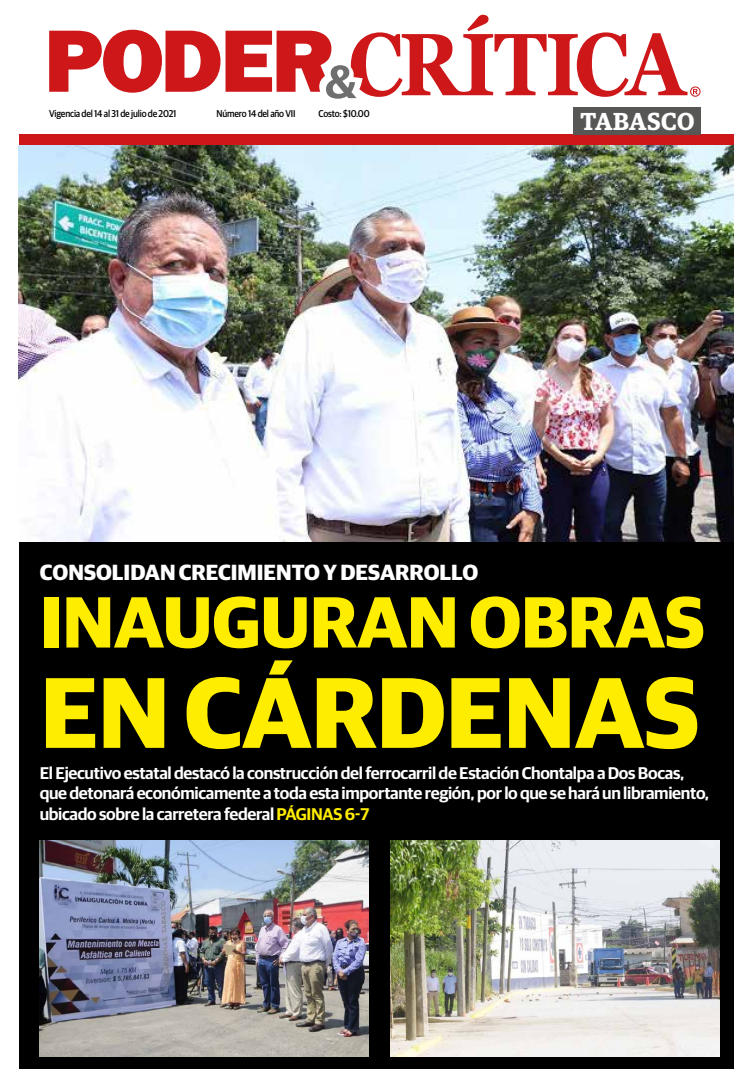
<style>
.page{position:relative;width:752px;height:1083px;background:#fff}
.page>*{position:absolute;margin:0;border:0;box-sizing:border-box;transform-origin:0 0}
.t1{font:700 100.5px "Guardian Sans";color:#ffed00}
.t2{font:700 72.5px "Guardian Sans";color:#ffed00}
.t3{font:600 24.6px "Guardian Egyp";letter-spacing:.015em;color:#fff}
.t4{font:700 22px "Guardian Sans";color:#fff}
.t5{font:600 17px/20.4px "Guardian Sans";letter-spacing:-.02em;color:#fff}
.t6{font:500 9.9px "Guardian Sans";letter-spacing:-.02em;color:#000;scale:.91 1}
.s1{color:#ffed00}
</style>
<div class="page">
<div style="left:19px;top:135px;width:713px;height:11px;background:#cd1719"></div>
<div style="left:19px;top:348px;width:713px;height:720px;background:#000"></div>
<div style="left:573px;top:107px;width:127px;height:28px;background:#575756"></div>
<img style="left:40px;top:840px;width:328px;height:216px">
<img style="left:390px;top:840px;width:329px;height:216px">
<img style="left:19px;top:146px;width:713px;height:395px">
<svg style="left:49px;top:15px;width:651px;height:84px"></svg>
<p class="t6" style="left:318px;top:107px;width:58px">Costo: $10.00</p>
<p class="t6" style="left:49px;top:107px;width:141px">Vigencia del 14 al 31 de julio de 2021</p>
<p class="t6" style="left:216px;top:107px;width:88px">Número 14 del año VII</p>
<h3 class="t3" style="left:580px;top:103px;width:116px">TABASCO</h3>
<p class="t4" style="left:40px;top:556px;width:439px">CONSOLIDAN CRECIMIENTO Y DESARROLLO</p>
<h2 class="t2" style="left:40px;top:568px;width:665px">INAUGURAN OBRAS</h2>
<h1 class="t1" style="left:41px;top:638px;width:659px">EN CÁRDENAS</h1>
<p class="t5" style="left:40px;top:761px;width:670px">El Ejecutivo estatal destacó la construcción del ferrocarril de Estación Chontalpa a Dos Bocas, que detonará económicamente a toda esta importante región, por lo que se hará un libramiento, ubicado sobre la carretera federal <span class="s1">PÁGINAS 6-7</span></p>
</div>
